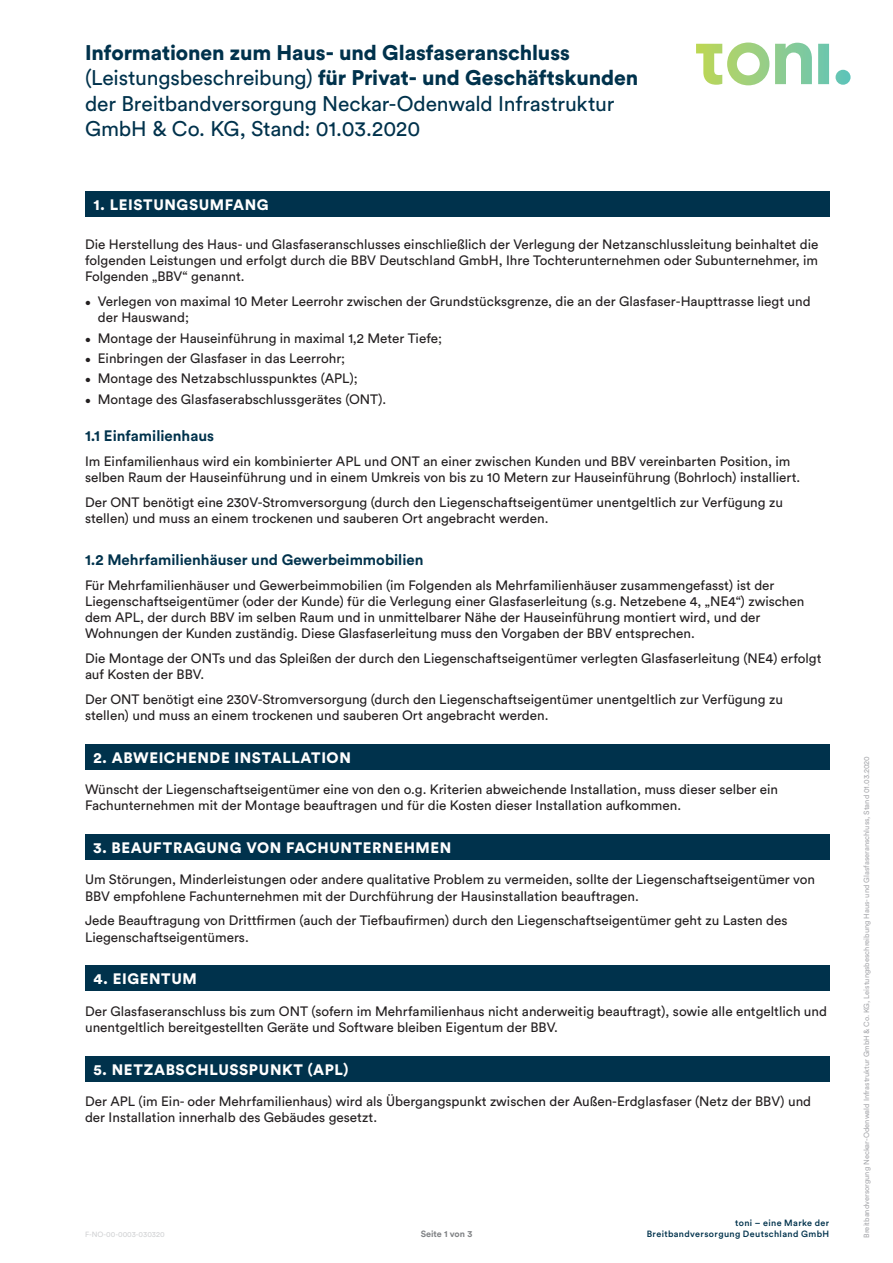
<style>
.page{position:relative;width:893px;height:1263px;background:#fff}
.page>*{position:absolute;margin:0;border:0;box-sizing:border-box;transform-origin:0 0}
.t1{font:21px/25.5px "Circular Std";letter-spacing:-.01em;color:#00324c}
.Hauptpunkt{font:900 15px "Circular Std";letter-spacing:.04em;color:#fff}
.Unterpunkt{font:700 15px "Circular Std";color:#00324c}
.Fließtext{font:13.5px/16.2px "Circular Std";color:#231f20}
.t2{font:500 9px "Circular Std";letter-spacing:.04em;color:#00324c}
.t3{font:700 9px "Circular Std";color:#808285}
.t4{font:7.5px "Circular Std";color:#a8a9ad}
.t5{font:7.5px "Circular Std";letter-spacing:-.005em;color:#d1d2d4}
.s1{font-weight:900}
.s2{font-size:10.5px}
</style>
<div class="page">
<svg style="left:696px;top:43px;width:154px;height:42px"></svg>
<div style="left:85px;top:191px;width:744px;height:26px;background:#00324c"></div>
<div style="left:85px;top:744px;width:744px;height:25px;background:#00324c"></div>
<div style="left:85px;top:834px;width:744px;height:26px;background:#00324c"></div>
<div style="left:85px;top:965px;width:744px;height:26px;background:#00324c"></div>
<div style="left:85px;top:1056px;width:744px;height:25px;background:#00324c"></div>
<h1 class="t1" style="left:85px;top:39px;width:555px"><span class="s1">Informationen zum Haus- und Glasfaseranschluss </span>(Leistungsbeschreibung) <span class="s1">für Privat- und Geschäftskunden </span>der Breitbandversorgung Neckar-Odenwald Infrastruktur GmbH &amp; Co. KG, Stand: 01.03.2020</h1>
<p class="Hauptpunkt" style="left:94px;top:195px;width:177px">1. LEISTUNGSUMFANG</p>
<p class="Fließtext" style="left:85px;top:236px;width:735px;text-align:justify">Die Herstellung des Haus- und Glasfaseranschlusses einschließlich der Verlegung der Netzanschlussleitung beinhaltet die folgenden Leistungen und erfolgt durch die BBV Deutschland GmbH, Ihre Tochterunternehmen oder Subunternehmer, im Folgenden „BBV“ genannt.</p>
<p class="Fließtext" style="left:98px;top:293px;width:714px;text-indent:-13px"><span class="s2">•</span> Verlegen von maximal 10 Meter Leerrohr zwischen der Grundstücksgrenze, die an der Glasfaser-Haupttrasse liegt und der Hauswand;</p>
<p class="Fließtext" style="left:85px;top:330px;width:359px"><span class="s2">•</span> Montage der Hauseinführung in maximal 1,2 Meter Tiefe;</p>
<p class="Fließtext" style="left:85px;top:350px;width:262px"><span class="s2">•</span> Einbringen der Glasfaser in das Leerrohr;</p>
<p class="Fließtext" style="left:85px;top:370px;width:274px"><span class="s2">•</span> Montage des Netzabschlusspunktes (APL);</p>
<p class="Fließtext" style="left:85px;top:391px;width:303px"><span class="s2">•</span> Montage des Glasfaserabschlussgerätes (ONT).</p>
<p class="Unterpunkt" style="left:85px;top:426px;width:131px">1.1 Einfamilienhaus</p>
<p class="Fließtext" style="left:85px;top:453px;width:717px">Im Einfamilienhaus wird ein kombinierter APL und ONT an einer zwischen Kunden und BBV vereinbarten Position, im selben Raum der Hauseinführung und in einem Umkreis von bis zu 10 Metern zur Hauseinführung (Bohrloch) installiert.</p>
<p class="Fließtext" style="left:85px;top:494px;width:699px">Der ONT benötigt eine 230V-Stromversorgung (durch den Liegenschaftseigentümer unentgeltlich zur Verfügung zu stellen) und muss an einem trockenen und sauberen Ort angebracht werden.</p>
<p class="Unterpunkt" style="left:85px;top:550px;width:340px">1.2 Mehrfamilienhäuser und Gewerbeimmobilien</p>
<p class="Fließtext" style="left:85px;top:577px;width:721px">Für Mehrfamilienhäuser und Gewerbeimmobilien (im Folgenden als Mehrfamilienhäuser zusammengefasst) ist der Liegenschaftseigentümer (oder der Kunde) für die Verlegung einer Glasfaserleitung (s.g. Netzebene 4, „NE4“) zwischen dem APL, der durch BBV im selben Raum und in unmittelbarer Nähe der Hauseinführung montiert wird, und der Wohnungen der Kunden zuständig. Diese Glasfaserleitung muss den Vorgaben der BBV entsprechen.</p>
<p class="Fließtext" style="left:85px;top:650px;width:738px">Die Montage der ONTs und das Spleißen der durch den Liegenschaftseigentümer verlegten Glasfaserleitung (NE4) erfolgt auf Kosten der BBV.</p>
<p class="Fließtext" style="left:85px;top:691px;width:699px">Der ONT benötigt eine 230V-Stromversorgung (durch den Liegenschaftseigentümer unentgeltlich zur Verfügung zu stellen) und muss an einem trockenen und sauberen Ort angebracht werden.</p>
<p class="Hauptpunkt" style="left:94px;top:747px;width:259px">2. ABWEICHENDE INSTALLATION</p>
<p class="Fließtext" style="left:85px;top:781px;width:695px">Wünscht der Liegenschaftseigentümer eine von den o.g. Kriterien abweichende Installation, muss dieser selber ein<br>Fachunternehmen mit der Montage beauftragen und für die Kosten dieser Installation aufkommen.</p>
<p class="Hauptpunkt" style="left:94px;top:838px;width:359px">3. BEAUFTRAGUNG VON FACHUNTERNEHMEN</p>
<p class="Fließtext" style="left:85px;top:871px;width:731px">Um Störungen, Minderleistungen oder andere qualitative Problem zu vermeiden, sollte der Liegenschaftseigentümer von<br>BBV empfohlene Fachunternehmen mit der Durchführung der Hausinstallation beauftragen.</p>
<p class="Fließtext" style="left:85px;top:912px;width:704px">Jede Beauftragung von Drittfirmen (auch der Tiefbaufirmen) durch den Liegenschaftseigentümer geht zu Lasten des<br>Liegenschaftseigentümers.</p>
<p class="Hauptpunkt" style="left:94px;top:969px;width:105px">4. EIGENTUM</p>
<p class="Fließtext" style="left:85px;top:1003px;width:744px">Der Glasfaseranschluss bis zum ONT (sofern im Mehrfamilienhaus nicht anderweitig beauftragt), sowie alle entgeltlich und unentgeltlich bereitgestellten Geräte und Software bleiben Eigentum der BBV.</p>
<p class="Hauptpunkt" style="left:94px;top:1059px;width:256px">5. NETZABSCHLUSSPUNKT (APL)</p>
<p class="Fließtext" style="left:85px;top:1093px;width:728px">Der APL (im Ein- oder Mehrfamilienhaus) wird als Übergangspunkt zwischen der Außen-Erdglasfaser (Netz der BBV) und der Installation innerhalb des Gebäudes gesetzt.</p>
<p class="t2" style="left:735px;top:1217px;width:96px">toni – eine Marke der</p>
<p class="t5" style="left:85px;top:1230px;width:81px">F-NO-00-0003-030320</p>
<p class="t2" style="left:647px;top:1228px;width:184px">Breitbandversorgung Deutschland GmbH</p>
<p class="t3" style="left:421px;top:1228px;width:53px">Seite 1 von 3</p>
<p class="t4" style="left:862px;top:1238px;width:483px;rotate:-90deg">Breitbandversorgung Neckar-Odenwald Infrastruktur GmbH &amp; Co. KG, Leistungsbeschreibung Haus- und Glasfaseranschluss, Stand 01.03.2020</p>
</div>
